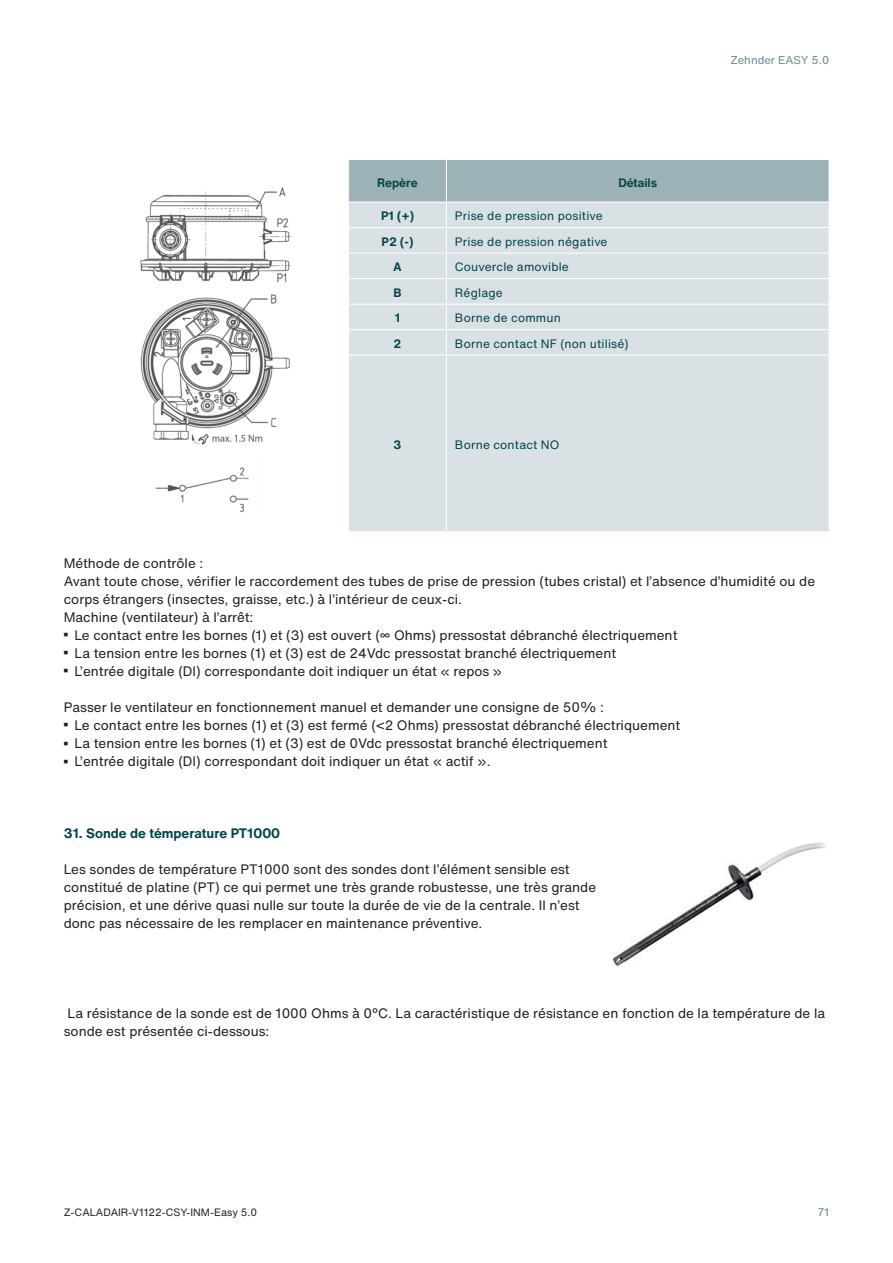
<style>
.page{position:relative;width:893px;height:1263px;background:#fff}
.page>*{position:absolute;margin:0;border:0;box-sizing:border-box;transform-origin:0 0}
.t1{font:13.5px/18px "Helvetica Now Text";color:#231f20}
.t2{font:700 13.5px "Helvetica Now Text";color:#00464d}
.t3{font:12px "Helvetica Now Text";letter-spacing:.015em;color:#00464d}
.t4{font:700 12px "Helvetica Now Text";color:#00464d}
.t5{font:11.25px "Helvetica Now Text";color:#6a8b93}
.t6{font:10.5px "Helvetica Now Text";color:#231f20}
.t7{font:300 10.5px "Helvetica Now Text";color:#00464d}
</style>
<div class="page">
<div style="left:349px;top:160px;width:97px;height:42px;background:#9cb2b7"></div>
<div style="left:446px;top:160px;width:383px;height:42px;background:#9cb2b7"></div>
<div style="left:349px;top:203px;width:480px;height:328px;background:#dae1e4"></div>
<div style="left:349px;top:228px;width:480px;height:127px;background:#dae1e4"></div>
<hr style="left:446px;top:160px;width:1px;height:42px;background:#fff">
<svg style="left:446px;top:203px;width:1px;height:152px"></svg>
<hr style="left:446px;top:356px;width:1px;height:175px;background:#fff">
<hr style="left:348px;top:227px;width:98px;height:1px;background:#fff">
<hr style="left:348px;top:253px;width:98px;height:1px;background:#fff">
<hr style="left:348px;top:278px;width:98px;height:1px;background:#fff">
<hr style="left:348px;top:304px;width:98px;height:1px;background:#fff">
<hr style="left:348px;top:329px;width:98px;height:1px;background:#fff">
<hr style="left:348px;top:355px;width:98px;height:1px;background:#fff">
<hr style="left:446px;top:227px;width:383px;height:1px;background:#fff">
<hr style="left:446px;top:253px;width:383px;height:1px;background:#fff">
<hr style="left:446px;top:278px;width:383px;height:1px;background:#fff">
<hr style="left:446px;top:304px;width:383px;height:1px;background:#fff">
<hr style="left:446px;top:329px;width:383px;height:1px;background:#fff">
<hr style="left:446px;top:355px;width:383px;height:1px;background:#fff">
<img style="left:609px;top:841px;width:217px;height:126px">
<img style="left:140px;top:187px;width:151px;height:325px">
<p class="t4" style="left:377px;top:174px;width:42px">Repère</p>
<p class="t4" style="left:618px;top:174px;width:40px">Détails</p>
<p class="t4" style="left:381px;top:207px;width:34px">P1 (+)</p>
<p class="t3" style="left:455px;top:207px;width:149px">Prise de pression positive</p>
<p class="t4" style="left:381px;top:232px;width:34px">P2 (-)</p>
<p class="t3" style="left:455px;top:232px;width:154px">Prise de pression négative</p>
<p class="t4" style="left:393px;top:258px;width:10px">A</p>
<p class="t3" style="left:455px;top:258px;width:116px">Couvercle amovible</p>
<p class="t4" style="left:393px;top:283px;width:10px">B</p>
<p class="t3" style="left:455px;top:283px;width:49px">Réglage</p>
<p class="t4" style="left:395px;top:309px;width:7px">1</p>
<p class="t3" style="left:455px;top:309px;width:108px">Borne de commun</p>
<p class="t4" style="left:394px;top:334px;width:9px">2</p>
<p class="t3" style="left:455px;top:334px;width:175px">Borne contact NF (non utilisé)</p>
<p class="t4" style="left:394px;top:435px;width:9px">3</p>
<p class="t3" style="left:455px;top:435px;width:106px">Borne contact NO</p>
<p class="t5" style="left:730px;top:51px;width:100px">Zehnder EASY 5.0</p>
<p class="t1" style="left:64px;top:554px;width:753px">Méthode de contrôle :<br>Avant toute chose, vérifier le raccordement des tubes de prise de pression (tubes cristal) et l’absence d’humidité ou de corps étrangers (insectes, graisse, etc.) à l’intérieur de ceux-ci.<br>Machine (ventilateur) à l’arrêt:</p>
<p class="t1" style="left:64px;top:626px;width:615px"><sup>■</sup> Le contact entre les bornes (1) et (3) est ouvert (∞ Ohms) pressostat débranché électriquement</p>
<p class="t1" style="left:64px;top:644px;width:554px"><sup>■</sup> La tension entre les bornes (1) et (3) est de 24Vdc pressostat branché électriquement</p>
<p class="t1" style="left:64px;top:662px;width:440px"><sup>■</sup> L’entrée digitale (DI) correspondante doit indiquer un état « repos »</p>
<p class="t1" style="left:64px;top:698px;width:542px">Passer le ventilateur en fonctionnement manuel et demander une consigne de 50% :</p>
<p class="t1" style="left:64px;top:716px;width:618px"><sup>■</sup> Le contact entre les bornes (1) et (3) est fermé (&lt;2 Ohms) pressostat débranché électriquement</p>
<p class="t1" style="left:64px;top:734px;width:545px"><sup>■</sup> La tension entre les bornes (1) et (3) est de 0Vdc pressostat branché électriquement</p>
<p class="t1" style="left:64px;top:752px;width:428px"><sup>■</sup> L’entrée digitale (DI) correspondant doit indiquer un état « actif ».</p>
<p class="t2" style="left:64px;top:823px;width:218px">31. Sonde de témperature PT1000</p>
<p class="t1" style="left:64px;top:860px;width:534px">Les sondes de température PT1000 sont des sondes dont l’élément sensible est constitué de platine (PT) ce qui permet une très grande robustesse, une très grande précision, et une dérive quasi nulle sur toute la durée de vie de la centrale. Il n’est donc pas nécessaire de les remplacer en maintenance préventive.</p>
<p class="t1" style="left:64px;top:1004px;width:763px">La résistance de la sonde est de 1000 Ohms à 0°C. La caractéristique de résistance en fonction de la température de la sonde est présentée ci-dessous:</p>
<p class="t6" style="left:64px;top:1204px;width:195px">Z-CALADAIR-V1122-CSY-INM-Easy 5.0</p>
<p class="t7" style="left:818px;top:1204px;width:13px">71</p>
</div>
